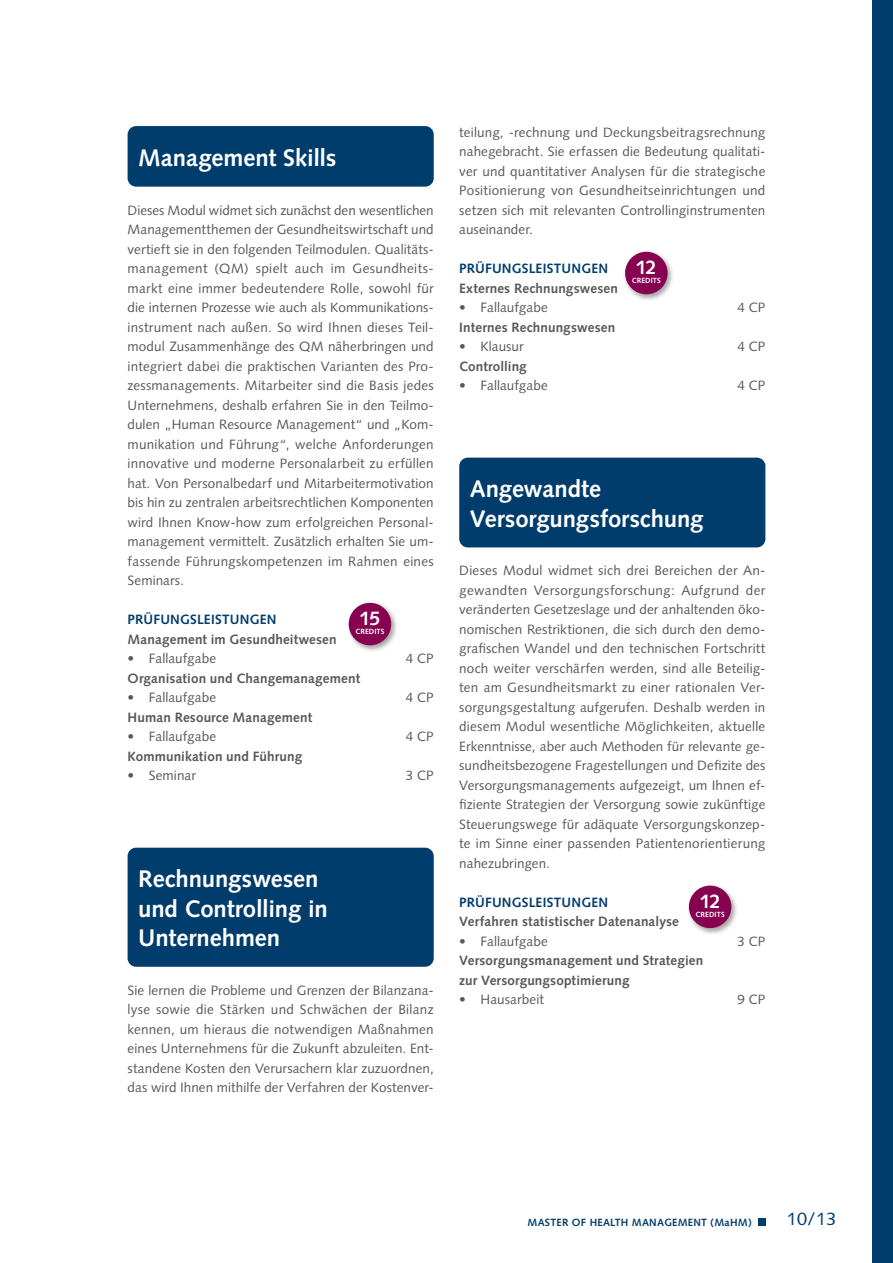
<style>
.page{position:relative;width:893px;height:1263px;background:#fff}
.page>*{position:absolute;margin:0;border:0;box-sizing:border-box;transform-origin:0 0}
.SP2023_Cur_Head_Kasten{font:700 24px/29.2px "Syntax LT Std";letter-spacing:-.005em;color:#fff}
.SP2021_CPKreise_Zahl{font:700 19.5px "Syntax LT Std";color:#fff}
.t1{font:18px "Syntax LT Std";color:#003d6d}
.SP2021_Cur_Text_9pt{font:13.5px/19.5px "Syntax LT Std";letter-spacing:.01em;color:#57585a;text-align:justify}
.SP2021_Cur_PL_TMod{font:700 13.5px/19.5px "Syntax LT Std";letter-spacing:.01em;color:#57585a}
.SP2021_Cur_CP{font:700 13.5px "Syntax LT Std";letter-spacing:.015em;color:#003d6d}
.t2{font:700 10.5px "Syntax LT Std";letter-spacing:.025em;color:#003d6d}
.SP2021_CP_Kreise{font:700 7.5px "Syntax LT Std";letter-spacing:.01em;color:#fff}
</style>
<div class="page">
<div style="left:128px;top:126px;width:306px;height:61px;background:#003d6d;border-radius:9px"></div>
<div style="left:128px;top:848px;width:306px;height:119px;background:#003d6d;border-radius:9px"></div>
<div style="left:346px;top:600px;width:52px;height:52px;background:#231f20;opacity:.4"></div>
<div style="left:349px;top:603px;width:42px;height:42px;background:#870151;border-radius:50%"></div>
<div style="left:459px;top:458px;width:306px;height:89px;background:#003d6d;border-radius:9px"></div>
<div style="left:622px;top:249px;width:52px;height:52px;background:#231f20;opacity:.4"></div>
<div style="left:625px;top:252px;width:43px;height:42px;background:#870151;border-radius:50%"></div>
<div style="left:686px;top:883px;width:52px;height:52px;background:#231f20;opacity:.4"></div>
<div style="left:689px;top:885px;width:42px;height:43px;background:#870151;border-radius:50%"></div>
<div style="left:758px;top:1218px;width:7px;height:7px;background:#003d6d"></div>
<div style="left:872px;top:0;width:21px;height:1263px;background:#003d6d"></div>
<p class="SP2023_Cur_Head_Kasten" style="left:138px;top:143px;width:200px">Management Skills</p>
<p class="SP2021_Cur_Text_9pt" style="left:128px;top:200px;width:308px">Dieses Modul widmet sich zunächst den wesentlichen Managementthemen der Gesundheitswirtschaft und vertieft sie in den folgenden Teilmodulen. Qualitäts&shy;management (QM) spielt auch im Gesundheits&shy;markt eine immer bedeutendere Rolle, sowohl für die internen Prozesse wie auch als Kommunikations&shy;instrument nach außen. So wird Ihnen dieses Teil&shy;modul Zusammenhänge des QM näherbringen und integriert dabei die praktischen Varianten des Pro&shy;zessmanagements. Mitarbeiter sind die Basis jedes Unternehmens, deshalb erfahren Sie in den Teilmo&shy;dulen „Human Resource Management“ und „Kom&shy;munikation und Führung“, welche Anforderungen innovative und moderne Personalarbeit zu erfüllen hat. Von Personalbedarf und Mitarbeitermotivation bis hin zu zentralen arbeitsrechtlichen Komponenten wird Ihnen Know-how zum erfolgreichen Personal&shy;management vermittelt. Zusätzlich erhalten Sie um&shy;fassende Führungskompetenzen im Rahmen eines Seminars.</p>
<p class="SP2021_Cur_CP" style="left:128px;top:612px;width:151px">PRÜFUNGSLEISTUNGEN</p>
<p class="SP2021_CPKreise_Zahl" style="left:359px;top:607px;width:23px">15</p>
<p class="SP2021_CP_Kreise" style="left:355px;top:627px;width:31px">CREDITS</p>
<p class="SP2021_Cur_PL_TMod" style="left:128px;top:629px;width:211px">Management im Gesundheitwesen</p>
<p class="SP2021_Cur_Text_9pt" style="left:128px;top:649px;width:90px">• Fallaufgabe</p>
<p class="SP2021_Cur_Text_9pt" style="left:406px;top:649px;width:29px">4 CP</p>
<p class="SP2021_Cur_PL_TMod" style="left:128px;top:668px;width:234px">Organisation und Changemanagement</p>
<p class="SP2021_Cur_Text_9pt" style="left:128px;top:688px;width:90px">• Fallaufgabe</p>
<p class="SP2021_Cur_Text_9pt" style="left:406px;top:688px;width:29px">4 CP</p>
<p class="SP2021_Cur_PL_TMod" style="left:128px;top:707px;width:186px">Human Resource Management</p>
<p class="SP2021_Cur_Text_9pt" style="left:128px;top:727px;width:90px">• Fallaufgabe</p>
<p class="SP2021_Cur_Text_9pt" style="left:406px;top:727px;width:29px">4 CP</p>
<p class="SP2021_Cur_PL_TMod" style="left:128px;top:746px;width:176px">Kommunikation und Führung</p>
<p class="SP2021_Cur_Text_9pt" style="left:128px;top:766px;width:70px">• Seminar</p>
<p class="SP2021_Cur_Text_9pt" style="left:406px;top:766px;width:29px">3 CP</p>
<p class="SP2023_Cur_Head_Kasten" style="left:138px;top:865px;width:191px">Rechnungswesen und Controlling in<br>Unternehmen</p>
<p class="SP2021_Cur_Text_9pt" style="left:128px;top:980px;width:308px">Sie lernen die Probleme und Grenzen der Bilanzana&shy;lyse sowie die Stärken und Schwächen der Bilanz kennen, um hieraus die notwendigen Maßnahmen eines Unternehmens für die Zukunft abzuleiten. Ent&shy;standene Kosten den Verursachern klar zuzuordnen, das wird Ihnen mithilfe der Verfahren der Kostenver-</p>
<p class="SP2021_Cur_Text_9pt" style="left:459px;top:122px;width:308px">teilung, -- rechnung und Deckungsbeitragsrechnung nahegebracht. Sie erfassen die Bedeutung qualitati&shy;ver und quantitativer Analysen für die strategische Positionierung von Gesundheitseinrichtungen und setzen sich mit relevanten Controllinginstrumenten auseinander.</p>
<p class="SP2021_Cur_CP" style="left:459px;top:261px;width:151px">PRÜFUNGSLEISTUNGEN</p>
<p class="SP2021_CPKreise_Zahl" style="left:636px;top:256px;width:22px">12</p>
<p class="SP2021_CP_Kreise" style="left:632px;top:276px;width:31px">CREDITS</p>
<p class="SP2021_Cur_PL_TMod" style="left:459px;top:278px;width:160px">Externes Rechnungswesen</p>
<p class="SP2021_Cur_Text_9pt" style="left:459px;top:298px;width:90px">• Fallaufgabe</p>
<p class="SP2021_Cur_Text_9pt" style="left:738px;top:298px;width:29px">4 CP</p>
<p class="SP2021_Cur_PL_TMod" style="left:459px;top:317px;width:157px">Internes Rechnungswesen</p>
<p class="SP2021_Cur_Text_9pt" style="left:459px;top:337px;width:66px">• Klausur</p>
<p class="SP2021_Cur_Text_9pt" style="left:738px;top:337px;width:29px">4 CP</p>
<p class="SP2021_Cur_PL_TMod" style="left:459px;top:356px;width:69px">Controlling</p>
<p class="SP2021_Cur_Text_9pt" style="left:459px;top:376px;width:90px">• Fallaufgabe</p>
<p class="SP2021_Cur_Text_9pt" style="left:738px;top:376px;width:29px">4 CP</p>
<p class="SP2023_Cur_Head_Kasten" style="left:470px;top:475px;width:235px">Angewandte<br>Versorgungsforschung</p>
<p class="SP2021_Cur_Text_9pt" style="left:459px;top:561px;width:308px">Dieses Modul widmet sich drei Bereichen der An&shy;gewandten Versorgungsforschung: Aufgrund der veränderten Gesetzeslage und der anhaltenden öko&shy;nomischen Restriktionen, die sich durch den demo&shy;grafischen Wandel und den technischen Fortschritt noch weiter verschärfen werden, sind alle Beteilig&shy;ten am Gesundheitsmarkt zu einer rationalen Ver&shy;sorgungsgestaltung aufgerufen. Deshalb werden in diesem Modul wesentliche Möglichkeiten, aktuelle Erkenntnisse, aber auch Methoden für relevante ge&shy;sundheitsbezogene Fragestellungen und Defizite des Versorgungsmanagements aufgezeigt, um Ihnen ef&shy;fiziente Strategien der Versorgung sowie zukünftige Steuerungswege für adäquate Versorgungskonzep&shy;te im Sinne einer passenden Patientenorientierung nahezubringen.</p>
<p class="SP2021_Cur_CP" style="left:459px;top:894px;width:151px">PRÜFUNGSLEISTUNGEN</p>
<p class="SP2021_CPKreise_Zahl" style="left:700px;top:890px;width:22px">12</p>
<p class="SP2021_CP_Kreise" style="left:695px;top:910px;width:31px">CREDITS</p>
<p class="SP2021_Cur_PL_TMod" style="left:459px;top:912px;width:221px">Verfahren statistischer Datenanalyse</p>
<p class="SP2021_Cur_Text_9pt" style="left:459px;top:931px;width:90px">• Fallaufgabe</p>
<p class="SP2021_Cur_Text_9pt" style="left:738px;top:931px;width:29px">3 CP</p>
<p class="SP2021_Cur_PL_TMod" style="left:459px;top:951px;width:246px">Versorgungsmanagement und Strategien zur Versorgungsoptimierung</p>
<p class="SP2021_Cur_Text_9pt" style="left:459px;top:990px;width:86px">• Hausarbeit</p>
<p class="SP2021_Cur_Text_9pt" style="left:738px;top:990px;width:29px">9 CP</p>
<p class="t2" style="left:527px;top:1216px;width:226px">MASTER OF HEALTH MANAGEMENT (MaHM)</p>
<h3 class="t1" style="left:787px;top:1208px;width:51px">10/13</h3>
</div>
